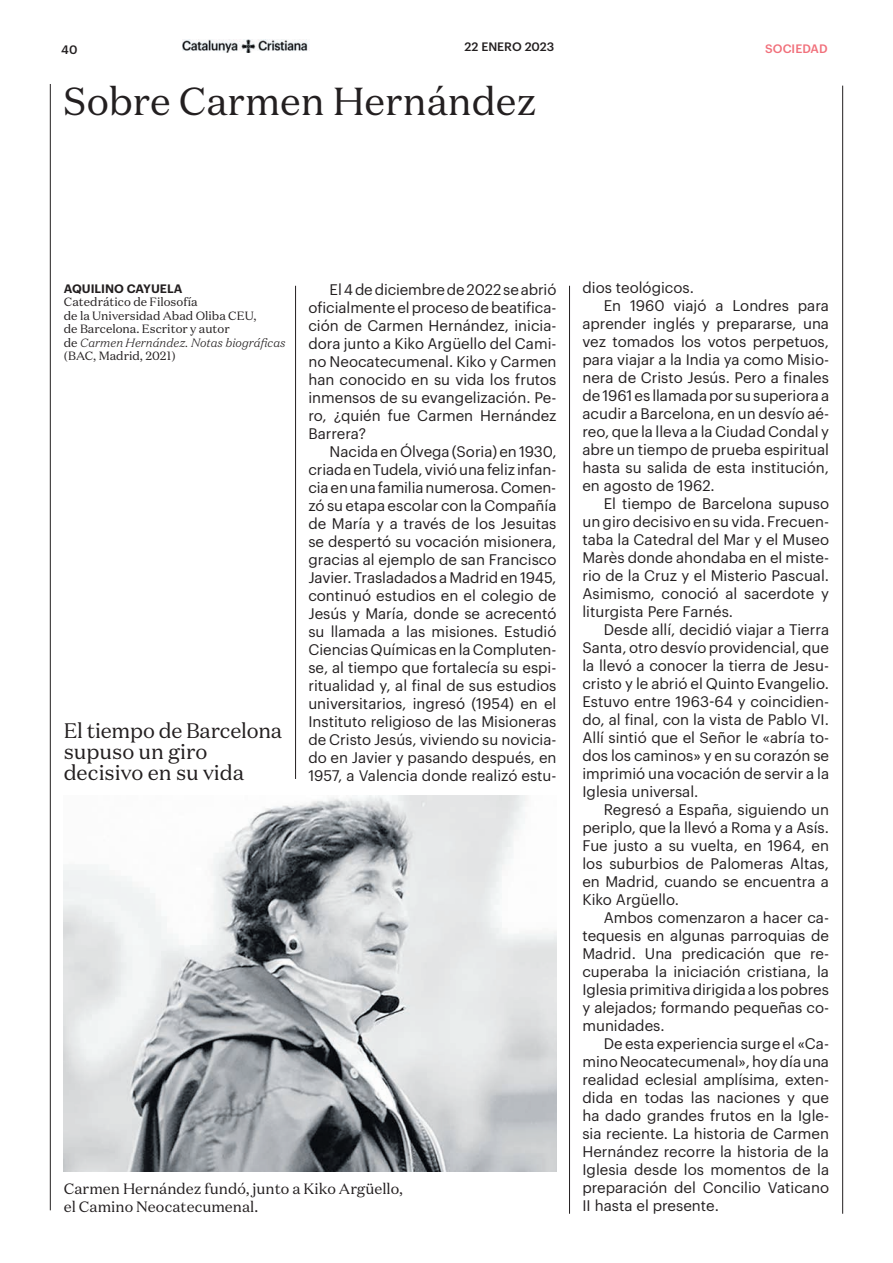
<style>
.page{position:relative;width:893px;height:1263px;background:#fff}
.page>*{position:absolute;margin:0;border:0;box-sizing:border-box;transform-origin:0 0}
.t1{font:39px "Domaine Text";color:#231f20}
.t2{font:21px/21px "Domaine Text";color:#231f20}
.t3{font:15px/18px "Graphik";color:#231f20;text-align:justify}
.t4{font:15px/18px "Domaine Text";color:#231f20}
.t5{font:12px/13.5px "Domaine Text";color:#231f20}
.t6{font:600 12px "Graphik";color:#231f20}
.t7{font:500 12px "Graphik";color:#231f20}
.t8{font:500 12px "Graphik";letter-spacing:.005em;color:#f1707b}
.s1{font-weight:300;font-style:italic}
</style>
<div class="page">
<img style="left:183px;top:39px;width:125px;height:14px">
<hr style="left:50px;top:84px;width:1px;height:1126px;background:#231f20">
<hr style="left:842px;top:86px;width:1px;height:1128px;background:#231f20">
<hr style="left:295px;top:286px;width:1px;height:493px;background:#231f20">
<hr style="left:569px;top:286px;width:1px;height:928px;background:#231f20">
<img style="left:64px;top:795px;width:492px;height:376px">
<p class="t7" style="left:61px;top:40px;width:18px">40</p>
<p class="t7" style="left:465px;top:37px;width:91px">22 ENERO 2023</p>
<p class="t8" style="left:765px;top:39px;width:64px">SOCIEDAD</p>
<h1 class="t1" style="left:63px;top:77px;width:475px">Sobre Carmen Hernández</h1>
<p class="t6" style="left:64px;top:279px;width:120px">AQUILINO CAYUELA</p>
<p class="t5" style="left:64px;top:295px;width:223px">Catedrático de Filosofía<br>de la Universidad Abad Oliba CEU,<br>de Barcelona. Escritor y autor<br>de <span class="s1">Carmen Hernández. Notas biográficas </span>(BAC, Madrid, 2021)</p>
<h2 class="t2" style="left:64px;top:719px;width:220px">El tiempo de Barcelona supuso un giro decisivo en su vida</h2>
<p class="t3" style="left:308px;top:280px;width:250px;text-indent:21px">El 4 de diciembre de 2022 se abrió oficialmente el proceso de beatifica&shy;ción de Carmen Hernández, inicia&shy;dora junto a Kiko Argüello del Cami&shy;no Neocatecumenal. Kiko y Carmen han conocido en su vida los frutos inmensos de su evangelización. Pe&shy;ro, ¿quién fue Carmen Hernández Barrera?</p>
<p class="t3" style="left:308px;top:442px;width:250px;text-indent:21px">Nacida en Ólvega (Soria) en 1930, criada en Tudela, vivió una feliz infan&shy;cia en una familia numerosa. Comen&shy;zó su etapa escolar con la Compañía de María y a través de los Jesuitas se despertó su vocación misionera, gracias al ejemplo de san Francisco Javier. Trasladados a Madrid en 1945, continuó estudios en el colegio de Jesús y María, donde se acrecentó su llamada a las misiones. Estudió Ciencias Químicas en la Compluten&shy;se, al tiempo que fortalecía su espi&shy;ritualidad y, al final de sus estudios universitarios, ingresó (1954) en el Instituto religioso de las Misioneras de Cristo Jesús, viviendo su novicia&shy;do en Javier y pasando después, en 1957, a Valencia donde realizó estu-</p>
<p class="t4" style="left:64px;top:1179px;width:341px">Carmen Hernández fundó, junto a Kiko Argüello, el Camino Neocatecumenal.</p>
<p class="t3" style="left:582px;top:278px;width:113px">dios teológicos.</p>
<p class="t3" style="left:604px;top:296px;width:227px">En 1960 viajó a Londres para</p>
<p class="t3" style="left:582px;top:314px;width:248px">aprender inglés y prepararse, una</p>
<p class="t3" style="left:582px;top:332px;width:248px">vez tomados los votos perpetuos,</p>
<p class="t3" style="left:582px;top:350px;width:248px">para viajar a la India ya como Misio-</p>
<p class="t3" style="left:582px;top:368px;width:248px">nera de Cristo Jesús. Pero a finales</p>
<p class="t3" style="left:582px;top:386px;width:248px">de 1961 es llamada por su superiora a</p>
<p class="t3" style="left:582px;top:404px;width:248px">acudir a Barcelona, en un desvío aé-</p>
<p class="t3" style="left:582px;top:422px;width:248px">reo, que la lleva a la Ciudad Condal y</p>
<p class="t3" style="left:582px;top:440px;width:248px">abre un tiempo de prueba espiritual</p>
<p class="t3" style="left:582px;top:458px;width:248px">hasta su salida de esta institución,</p>
<p class="t3" style="left:582px;top:476px;width:134px">en agosto de 1962.</p>
<p class="t3" style="left:604px;top:494px;width:227px">El tiempo de Barcelona supuso</p>
<p class="t3" style="left:582px;top:512px;width:248px">un giro decisivo en su vida. Frecuen-</p>
<p class="t3" style="left:582px;top:530px;width:248px">taba la Catedral del Mar y el Museo</p>
<p class="t3" style="left:582px;top:548px;width:248px">Marès donde ahondaba en el miste-</p>
<p class="t3" style="left:582px;top:566px;width:248px">rio de la Cruz y el Misterio Pascual.</p>
<p class="t3" style="left:582px;top:584px;width:248px">Asimismo, conoció al sacerdote y</p>
<p class="t3" style="left:582px;top:602px;width:152px">liturgista Pere Farnés.</p>
<p class="t3" style="left:604px;top:620px;width:227px">Desde allí, decidió viajar a Tierra</p>
<p class="t3" style="left:582px;top:638px;width:248px">Santa, otro desvío providencial, que</p>
<p class="t3" style="left:582px;top:656px;width:248px">la llevó a conocer la tierra de Jesu-</p>
<p class="t3" style="left:582px;top:674px;width:248px">cristo y le abrió el Quinto Evangelio.</p>
<p class="t3" style="left:582px;top:692px;width:248px">Estuvo entre 1963-64 y coincidien-</p>
<p class="t3" style="left:582px;top:710px;width:248px">do, al final, con la vista de Pablo VI.</p>
<p class="t3" style="left:582px;top:728px;width:248px">Allí sintió que el Señor le «abría to-</p>
<p class="t3" style="left:582px;top:746px;width:248px">dos los caminos» y en su corazón se</p>
<p class="t3" style="left:582px;top:764px;width:248px">imprimió una vocación de servir a la</p>
<p class="t3" style="left:582px;top:782px;width:118px">Iglesia universal.</p>
<p class="t3" style="left:604px;top:800px;width:227px">Regresó a España, siguiendo un</p>
<p class="t3" style="left:582px;top:818px;width:248px">periplo, que la llevó a Roma y a Asís.</p>
<p class="t3" style="left:582px;top:836px;width:248px">Fue justo a su vuelta, en 1964, en</p>
<p class="t3" style="left:582px;top:854px;width:248px">los suburbios de Palomeras Altas,</p>
<p class="t3" style="left:582px;top:872px;width:248px">en Madrid, cuando se encuentra a</p>
<p class="t3" style="left:582px;top:890px;width:98px">Kiko Argüello.</p>
<p class="t3" style="left:604px;top:908px;width:227px">Ambos comenzaron a hacer ca-</p>
<p class="t3" style="left:582px;top:926px;width:248px">tequesis en algunas parroquias de</p>
<p class="t3" style="left:582px;top:944px;width:248px">Madrid. Una predicación que re-</p>
<p class="t3" style="left:582px;top:962px;width:248px">cuperaba la iniciación cristiana, la</p>
<p class="t3" style="left:582px;top:980px;width:248px">Iglesia primitiva dirigida a los pobres</p>
<p class="t3" style="left:582px;top:998px;width:248px">y alejados; formando pequeñas co-</p>
<p class="t3" style="left:582px;top:1016px;width:84px">munidades.</p>
<p class="t3" style="left:604px;top:1034px;width:227px">De esta experiencia surge el «Ca-</p>
<p class="t3" style="left:582px;top:1052px;width:248px">mino Neocatecumenal», hoy día una</p>
<p class="t3" style="left:582px;top:1070px;width:248px">realidad eclesial amplísima, exten-</p>
<p class="t3" style="left:582px;top:1088px;width:248px">dida en todas las naciones y que</p>
<p class="t3" style="left:582px;top:1106px;width:248px">ha dado grandes frutos en la Igle-</p>
<p class="t3" style="left:582px;top:1124px;width:248px">sia reciente. La historia de Carmen</p>
<p class="t3" style="left:582px;top:1142px;width:248px">Hernández recorre la historia de la</p>
<p class="t3" style="left:582px;top:1160px;width:248px">Iglesia desde los momentos de la</p>
<p class="t3" style="left:582px;top:1178px;width:248px">preparación del Concilio Vaticano</p>
<p class="t3" style="left:582px;top:1196px;width:138px">II hasta el presente.</p>
</div>
